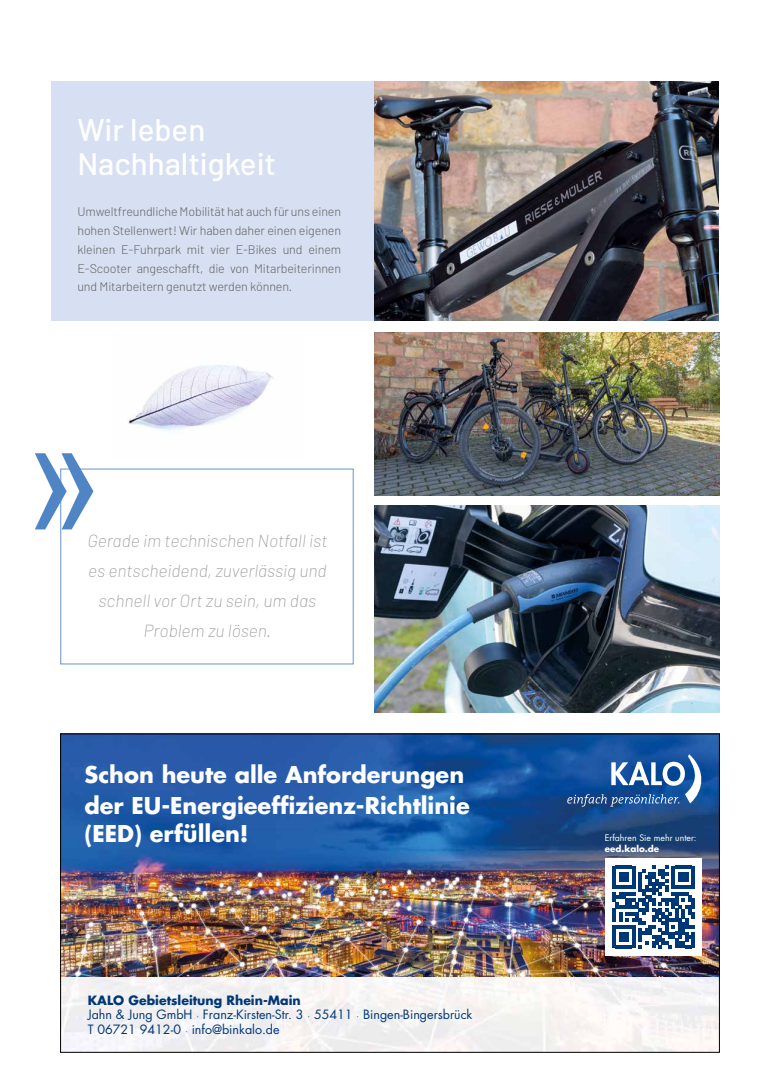
<style>
.page{position:relative;width:780px;height:1081px;background:#fff}
.page>*{position:absolute;margin:0;border:0;box-sizing:border-box;transform-origin:0 0}
.t1{font:171px "Arial Narrow";color:#5085c5}
.t2{font:500 31.25px/33.8px "Barlow";color:#fff}
.t3{font:700 22.5px/31.2px "Futura Std";color:#fff}
.t4{font:italic 200 17.5px/30px "Barlow";color:#9c9d9d;text-align:center}
.t5{font:300 12.5px/18.8px "Barlow";letter-spacing:-.01em;color:#636362;text-align:justify}
.t6{font:12.5px/14.5px "Futura Std";color:#003877}
.t7{font:8.75px "Futura Std";color:#fff}
.t8{font:700 8.75px "Futura Std";color:#fff}
.s1{font-weight:700}
.s2{font-size:8.75px}
</style>
<div class="page">
<img style="left:62px;top:735px;width:655px;height:315px">
<div style="left:605px;top:858px;width:96px;height:98px;background:#fff"></div>
<svg style="left:612px;top:866px;width:82px;height:82px"></svg>
<svg style="left:567px;top:754px;width:139px;height:52px;background:#3f6fad"></svg>
<div style="left:51px;top:81px;width:455px;height:240px;background:#d7dff2"></div>
<img style="left:374px;top:332px;width:345px;height:163px">
<img style="left:374px;top:506px;width:345px;height:206px">
<img style="left:374px;top:81px;width:344px;height:240px">
<img style="left:128px;top:365px;width:146px;height:66px">
<h2 class="t2" style="left:77px;top:112px;width:200px">Wir leben<br>Nachhaltigkeit</h2>
<p class="t5" style="left:77px;top:202px;width:265px">Umweltfreundliche Mobilität hat auch für uns einen hohen Stellenwert! Wir haben daher einen eigenen kleinen E-Fuhrpark mit vier E-Bikes und einem E-Scooter angeschafft, die von Mitarbeiterinnen und Mitarbeitern genutzt werden können.</p>
<h1 class="t1" style="left:25px;top:350px;width:79px">»</h1>
<h3 class="t4" style="left:87px;top:525px;width:241px">Gerade im technischen Notfall ist es entscheidend, zuverlässig und schnell vor Ort zu sein, um das<br>Problem zu lösen.</h3>
<h3 class="t3" style="left:84px;top:759px;width:387px">Schon heute alle Anforderungen der EU-Energieeffizienz-Richtlinie</h3>
<h3 class="t3" style="left:84px;top:817px;width:165px">(EED) erfüllen!</h3>
<p class="t7" style="left:604px;top:832px;width:93px">Erfahren Sie mehr unter:</p>
<p class="t8" style="left:604px;top:843px;width:56px">eed.kalo.de</p>
<p class="t6" style="left:88px;top:993px;width:386px"><span class="s1">KALO Gebietsleitung Rhein-Main<br></span>Jahn &amp; Jung GmbH <span class="s2">·</span> Franz-Kirsten-Str. 3 <span class="s2">·</span> 55411 <span class="s2">·</span> Bingen-Bingersbrück<br>T 06721 9412-0 <span class="s2">·</span> info@binkalo.de</p>
</div>
